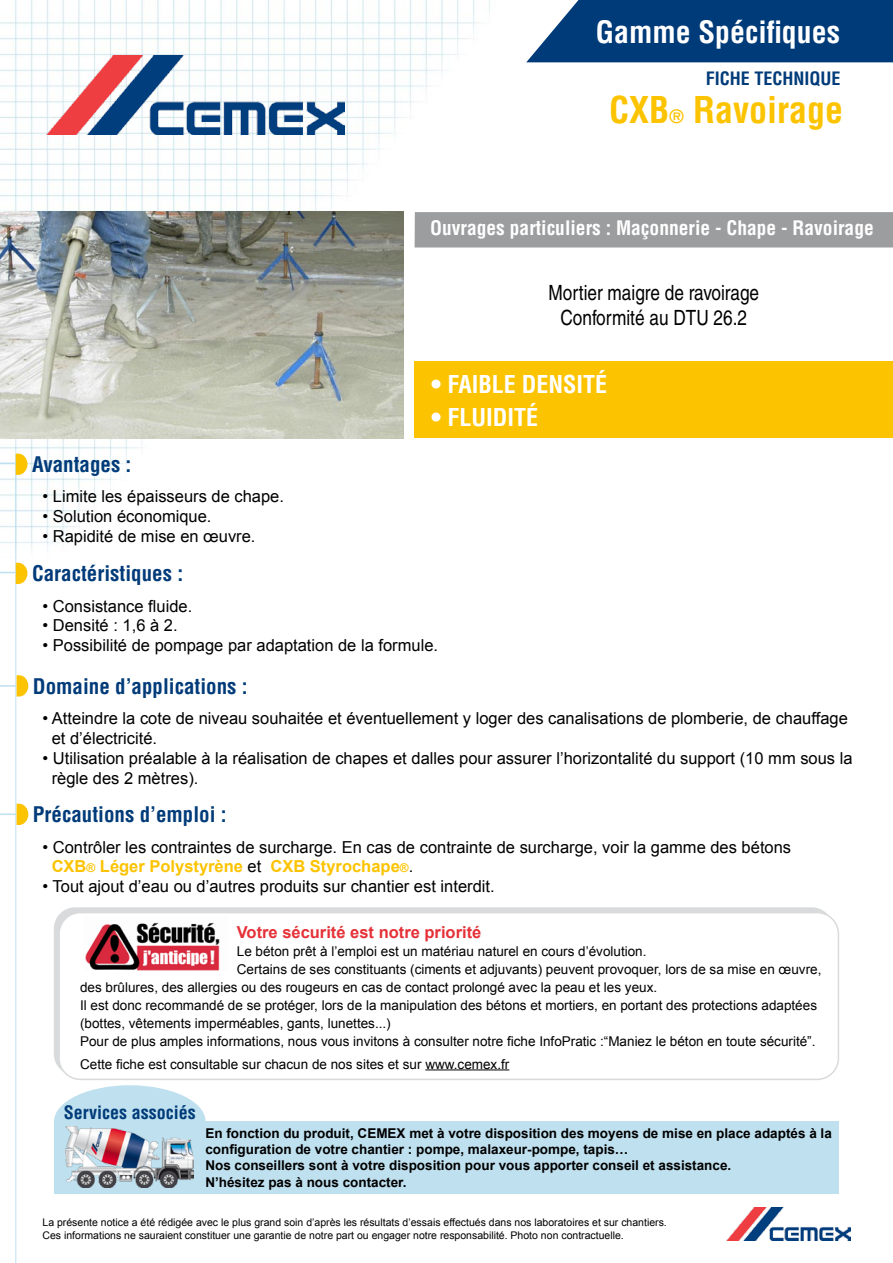
<style>
.page{position:relative;width:893px;height:1263px;background:#fff}
.page>*{position:absolute;margin:0;border:0;box-sizing:border-box;transform-origin:0 0}
.t1{font:700 condensed 36px "Helvetica";color:#fcc300}
.t2{font:700 condensed 30px "Helvetica";color:#fff}
.t3{font:700 condensed 24px "Helvetica";color:#fff}
.t4{font:700 condensed 21px "Helvetica";color:#003b79}
.t5{font:condensed 21px/25.2px "Helvetica";color:#000;text-align:center}
.t6{font:700 condensed 19.5px "Helvetica";color:#fff}
.t7{font:700 condensed 18px "Helvetica";color:#003b79}
.t8{font:16.5px/19.8px "Arial";color:#000}
.t9{font:700 16.5px "Arial";color:#e53138}
.t10{font:13.5px "Arial";color:#000}
.t11{font:700 13.5px/16.2px "Arial";color:#000}
.t12{font:10.5px/12.6px "Arial";color:#000}
.s1{font-size:18px}
.s2{font-weight:700;color:#fcc300}
.s3{font-weight:700;font-size:12px;color:#fcc300}
</style>
<div class="page">
<img style="left:0;top:0;width:592px;height:563px">
<svg style="left:526px;top:0;width:367px;height:62px;background:#124982"></svg>
<img style="left:47px;top:55px;width:297px;height:80px">
<img style="left:726px;top:1208px;width:124px;height:33px">
<hr style="left:15px;top:455px;width:1px;height:808px;background:#bfe0ef">
<img style="left:0;top:212px;width:404px;height:226px">
<div style="left:415px;top:361px;width:478px;height:77px;background:#fcc300"></div>
<div style="left:415px;top:212px;width:478px;height:35px;background:#9c9d9f"></div>
<svg style="left:0;top:563px;width:27px;height:21px"></svg>
<svg style="left:0;top:675px;width:28px;height:21px"></svg>
<svg style="left:0;top:804px;width:28px;height:21px"></svg>
<div style="left:54px;top:907px;width:779px;height:168px;background:#d9dadb;border-radius:21px"></div>
<div style="left:59px;top:913px;width:779px;height:166px;background:#fff;border-radius:21px"></div>
<div style="left:58px;top:912px;width:781px;height:168px;border:2px solid #d9dadb;border-radius:21px"></div>
<img style="left:85px;top:922px;width:135px;height:48px">
<hr style="left:425px;top:1069px;width:84px;height:1px;background:#000">
<svg style="left:54px;top:1085px;width:152px;height:36px"></svg>
<div style="left:54px;top:1121px;width:785px;height:72px;background:#bfe0ef"></div>
<img style="left:66px;top:1126px;width:127px;height:62px">
<svg style="left:0;top:454px;width:27px;height:21px"></svg>
<h2 class="t2" style="left:596px;top:13px;width:246px">Gamme Spécifiques</h2>
<p class="t7" style="left:706px;top:67px;width:136px">FICHE TECHNIQUE</p>
<h1 class="t1" style="left:609px;top:88px;width:235px">CXB<span class="s1">®</span> Ravoirage</h1>
<p class="t6" style="left:430px;top:215px;width:445px">Ouvrages particuliers : Maçonnerie - Chape - Ravoirage</p>
<p class="t5" style="left:548px;top:280px;width:212px">Mortier maigre de ravoirage<br>Conformité au DTU 26.2</p>
<p class="t4" style="left:32px;top:451px;width:101px">Avantages :</p>
<p class="t8" style="left:43px;top:487px;width:243px">• Limite les épaisseurs de chape.</p>
<p class="t8" style="left:43px;top:507px;width:171px">• Solution économique.</p>
<p class="t8" style="left:43px;top:526px;width:215px">• Rapidité de mise en œuvre.</p>
<h3 class="t3" style="left:431px;top:369px;width:177px">• FAIBLE DENSITÉ</h3>
<h3 class="t3" style="left:431px;top:402px;width:108px">• FLUIDITÉ</h3>
<p class="t4" style="left:32px;top:560px;width:153px">Caractéristiques :</p>
<p class="t8" style="left:43px;top:596px;width:151px">• Consistance fluide.</p>
<p class="t8" style="left:43px;top:616px;width:137px">• Densité : 1,6 à 2.</p>
<p class="t8" style="left:43px;top:636px;width:397px">• Possibilité de pompage par adaptation de la formule.</p>
<p class="t4" style="left:33px;top:673px;width:216px">Domaine d’applications :</p>
<p class="t8" style="left:52px;top:709px;width:798px;text-indent:-9px">• Atteindre la cote de niveau souhaitée et éventuellement y loger des canalisations de plomberie, de chauffage et d’électricité.</p>
<p class="t8" style="left:52px;top:748px;width:802px;text-indent:-9px">• Utilisation préalable à la réalisation de chapes et dalles pour assurer l’horizontalité du support (10 mm sous la règle des 2 mètres).</p>
<p class="t4" style="left:33px;top:801px;width:195px">Précautions d’emploi :</p>
<p class="t8" style="left:52px;top:837px;width:741px;text-indent:-9px">• Contrôler les contraintes de surcharge. En cas de contrainte de surcharge, voir la gamme des bétons<br><span class="s2">CXB</span><span class="s3">®</span> <span class="s2">Léger Polystyrène</span> et <span class="s2">CXB Styrochape</span><span class="s3">®</span>.</p>
<p class="t8" style="left:43px;top:877px;width:454px">• Tout ajout d’eau ou d’autres produits sur chantier est interdit.</p>
<p class="t9" style="left:237px;top:921px;width:246px">Votre sécurité est notre priorité</p>
<p class="t10" style="left:237px;top:942px;width:411px">Le béton prêt à l’emploi est un matériau naturel en cours d’évolution.</p>
<p class="t10" style="left:237px;top:960px;width:586px">Certains de ses constituants (ciments et adjuvants) peuvent provoquer, lors de sa mise en œuvre,</p>
<p class="t10" style="left:80px;top:978px;width:579px">des brûlures, des allergies ou des rougeurs en cas de contact prolongé avec la peau et les yeux.</p>
<p class="t10" style="left:80px;top:996px;width:738px">Il est donc recommandé de se protéger, lors de la manipulation des bétons et mortiers, en portant des protections adaptées</p>
<p class="t10" style="left:80px;top:1014px;width:312px">(bottes, vêtements imperméables, gants, lunettes...)</p>
<p class="t10" style="left:80px;top:1032px;width:737px">Pour de plus amples informations, nous vous invitons à consulter notre fiche InfoPratic :“Maniez le béton en toute sécurité”.</p>
<p class="t10" style="left:80px;top:1055px;width:431px">Cette fiche est consultable sur chacun de nos sites et sur www.cemex.fr</p>
<p class="t7" style="left:64px;top:1101px;width:133px">Services associés</p>
<p class="t11" style="left:205px;top:1126px;width:628px">En fonction du produit, CEMEX met à votre disposition des moyens de mise en place adaptés à la configuration de votre chantier : pompe, malaxeur-pompe, tapis…<br>Nos conseillers sont à votre disposition pour vous apporter conseil et assistance.<br>N’hésitez pas à nous contacter.</p>
<p class="t12" style="left:43px;top:1216px;width:623px">La présente notice a été rédigée avec le plus grand soin d’après les résultats d’essais effectués dans nos laboratoires et sur chantiers.<br>Ces informations ne sauraient constituer une garantie de notre part ou engager notre responsabilité. Photo non contractuelle.</p>
</div>
